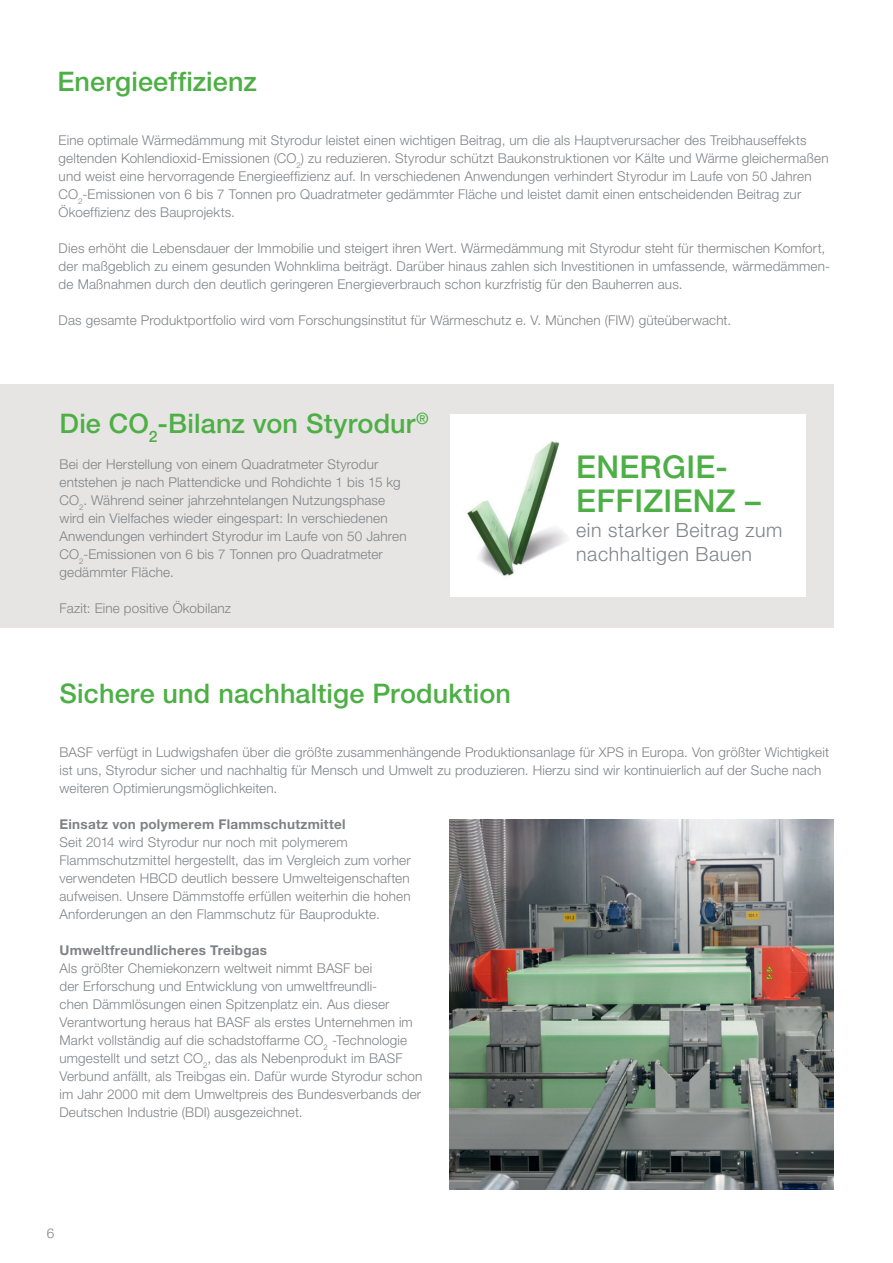
<style>
.page{position:relative;width:893px;height:1263px;background:#fff}
.page>*{position:absolute;margin:0;border:0;box-sizing:border-box;transform-origin:0 0}
.t1{font:500 31.5px/34.2px "Helvetica Neue LT Pro";letter-spacing:.01em;color:#4daf45}
.t2{font:500 27px "Helvetica Neue LT Pro";letter-spacing:.005em;color:#4daf45}
.t3{font:300 19.5px/24.6px "Helvetica Neue LT Pro";letter-spacing:.03em;color:#808285}
.t4{font:300 13.5px/18px "Helvetica Neue LT Pro";letter-spacing:.01em;color:#808285}
.t5{font:700 13.5px "Helvetica Neue LT Pro";letter-spacing:.02em;color:#808285}
</style>
<div class="page">
<div style="left:0;top:384px;width:833px;height:243px;background:#e6e5e4"></div>
<img style="left:450px;top:820px;width:383px;height:369px">
<div style="left:450px;top:415px;width:355px;height:182px;background:#fff"></div>
<img style="left:467px;top:441px;width:100px;height:135px">
<h2 class="t2" style="left:57px;top:65px;width:201px">Energieeffizienz</h2>
<p class="t4" style="left:59px;top:131px;width:771px">Eine optimale Wärmedämmung mit Styrodur leistet einen wichtigen Beitrag, um die als Hauptverursacher des Treibhauseffekts geltenden Kohlendioxid-Emissionen (CO<sub>2</sub>) zu reduzieren. Styrodur schützt Baukonstruktionen vor Kälte und Wärme gleichermaßen und weist eine hervorragende Energieeffizienz auf. In verschiedenen Anwendungen verhindert Styrodur im Laufe von 50 Jahren CO<sub>2</sub>-Emissionen von 6 bis 7 Tonnen pro Quadratmeter gedämmter Fläche und leistet damit einen entscheidenden Beitrag zur Ökoeffizienz des Bauprojekts.</p>
<p class="t4" style="left:59px;top:239px;width:773px">Dies erhöht die Lebensdauer der Immobilie und steigert ihren Wert. Wärmedämmung mit Styrodur steht für thermischen Komfort, der maßgeblich zu einem gesunden Wohnklima beiträgt. Darüber hinaus zahlen sich Investitionen in umfassende, wärmedämmen&shy;de Maßnahmen durch den deutlich geringeren Energieverbrauch schon kurzfristig für den Bauherren aus.</p>
<p class="t4" style="left:59px;top:311px;width:674px">Das gesamte Produktportfolio wird vom Forschungsinstitut für Wärmeschutz e. V. München (FIW) güteüberwacht.</p>
<h2 class="t2" style="left:60px;top:407px;width:371px">Die CO<sub>2</sub>-Bilanz von Styrodur<sup>®</sup></h2>
<p class="t4" style="left:60px;top:455px;width:349px">Bei der Herstellung von einem Quadratmeter Styrodur entstehen je nach Plattendicke und Rohdichte 1 bis 15 kg CO<sub>2</sub>. Während seiner jahrzehntelangen Nutzungsphase wird ein Vielfaches wieder eingespart: In verschiedenen Anwendungen verhindert Styrodur im Laufe von 50 Jahren CO<sub>2</sub>-Emissionen von 6 bis 7 Tonnen pro Quadratmeter gedämmter Fläche.</p>
<p class="t4" style="left:60px;top:599px;width:173px">Fazit: Eine positive Ökobilanz</p>
<h2 class="t2" style="left:60px;top:677px;width:453px">Sichere und nachhaltige Produktion</h2>
<h1 class="t1" style="left:576px;top:449px;width:186px">ENERGIE-<br>EFFIZIENZ –</h1>
<h3 class="t3" style="left:576px;top:517px;width:208px">ein starker Beitrag zum nachhaltigen Bauen</h3>
<p class="t4" style="left:60px;top:743px;width:771px">BASF verfügt in Ludwigshafen über die größte zusammenhängende Produktionsanlage für XPS in Europa. Von größter Wichtigkeit ist uns, Styrodur sicher und nachhaltig für Mensch und Umwelt zu produzieren. Hierzu sind wir kontinuierlich auf der Suche nach weiteren Optimierungsmöglichkeiten.</p>
<p class="t5" style="left:60px;top:816px;width:288px">Einsatz von polymerem Flammschutzmittel</p>
<p class="t4" style="left:60px;top:833px;width:353px">Seit 2014 wird Styrodur nur noch mit polymerem Flammschutzmittel hergestellt, das im Vergleich zum vorher verwendeten HBCD deutlich bessere Umwelteigenschaften aufweisen. Unsere Dämmstoffe erfüllen weiterhin die hohen Anforderungen an den Flammschutz für Bauprodukte.</p>
<p class="t5" style="left:60px;top:942px;width:209px">Umweltfreundlicheres Treibgas</p>
<p class="t4" style="left:60px;top:959px;width:364px">Als größter Chemiekonzern weltweit nimmt BASF bei<br>der Erforschung und Entwicklung von umweltfreundli-<br>chen Dämmlösungen einen Spitzenplatz ein. Aus dieser Verantwortung heraus hat BASF als erstes Unternehmen im Markt vollständig auf die schadstoffarme CO<sub>2</sub> -Technologie umgestellt und setzt CO<sub>2</sub>, das als Nebenprodukt im BASF Verbund anfällt, als Treibgas ein. Dafür wurde Styrodur schon im Jahr 2000 mit dem Umweltpreis des Bundesverbands der Deutschen Industrie (BDI) ausgezeichnet.</p>
<p class="t4" style="left:47px;top:1224px;width:9px">6</p>
</div>
